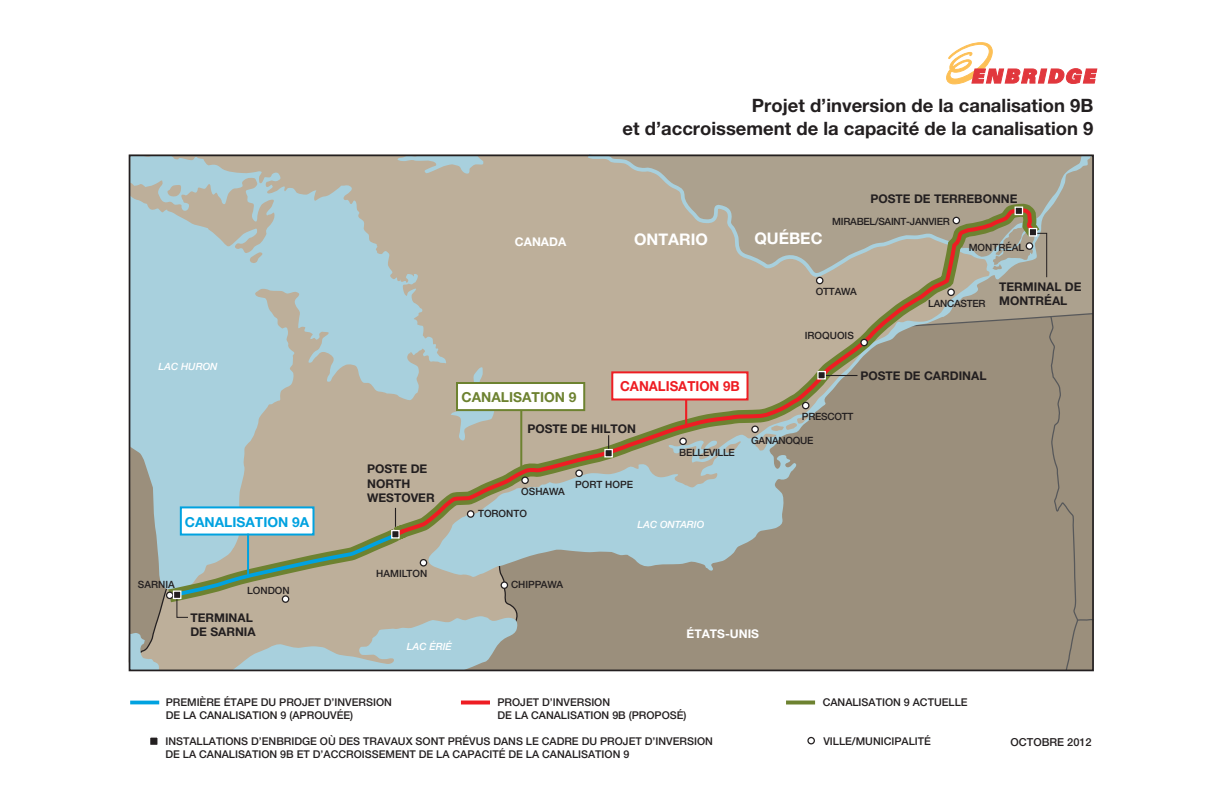
<style>
.page{position:relative;width:1224px;height:792px;background:#fff}
.page>*{position:absolute;margin:0;border:0;box-sizing:border-box;transform-origin:0 0}
.t1{font:700 18.4px/22.1px "Helvetica Neue";color:#231f20;text-align:right}
.t2{font:700 16px "Helvetica Neue";color:#fff}
.t3{font:700 13.8px "Helvetica Neue";color:#00a2e0}
.t4{font:700 13.8px "Helvetica Neue";color:#ee1d23;scale:.96 1}
.t5{font:700 13.8px "Helvetica Neue";color:#6d8230}
.t6{font:700 12px/14.4px "Helvetica Neue";color:#231f20}
.t7{font:700 12px "Helvetica Neue";color:#fff}
.t8{font:500 11px "Helvetica Neue";color:#231f20}
.t9{font:500 10.7px/12.9px "Helvetica Neue";color:#231f20}
.t10{font:500 10px "Helvetica Neue";letter-spacing:-.025em;color:#231f20}
.t11{font:500 10px "Helvetica Neue";color:#231f20}
.t12{font:italic 500 10px "Helvetica Neue";color:#fff}
</style>
<div class="page">
<div style="left:528px;top:578px;width:375px;height:90px;background:#9b8f7c"></div>
<div style="left:903px;top:578px;width:188px;height:90px;background:#9b8f7c"></div>
<svg style="left:447px;top:158px;width:644px;height:420px;background:#a29886"></svg>
<svg style="left:132px;top:158px;width:315px;height:208px;background:#acc8cd"></svg>
<svg style="left:946px;top:42px;width:151px;height:42px"></svg>
<svg style="left:583px;top:154px;width:384px;height:40px;background:#a99f8e"></svg>
<svg style="left:396px;top:158px;width:88px;height:16px"></svg>
<svg style="left:378px;top:194px;width:669px;height:359px;background:#a9a89b"></svg>
<svg style="left:390px;top:205px;width:648px;height:335px;background:#aea694"></svg>
<div style="left:861px;top:339px;width:6px;height:7px;background:#fff;border-radius:50%"></div>
<div style="left:860px;top:339px;width:8px;height:7px;border:1px solid #231f20;border-radius:50%"></div>
<svg style="left:132px;top:178px;width:143px;height:86px;background:#afc3c3"></svg>
<svg style="left:992px;top:224px;width:56px;height:54px;background:#a5a698"></svg>
<div style="left:1029px;top:228px;width:8px;height:9px;background:#231f20;border:1px solid #fff"></div>
<svg style="left:461px;top:701px;width:29px;height:4px"></svg>
<svg style="left:786px;top:701px;width:29px;height:4px"></svg>
<hr style="left:130px;top:701px;width:29px;height:3px;background:#00a2e0">
<div style="left:149px;top:736px;width:10px;height:10px;background:#231f20;border:2px solid #fff"></div>
<hr style="left:685px;top:398px;width:2px;height:30px;background:#ee1d23">
<div style="left:456px;top:382px;width:129px;height:29px;background:#fff;border:2px solid #6d8230"></div>
<div style="left:611px;top:371px;width:138px;height:29px;background:#fff;border:2px solid #ee1d23"></div>
<div style="left:521px;top:477px;width:8px;height:7px;border:1px solid #231f20;border-radius:50%"></div>
<svg style="left:576px;top:470px;width:6px;height:5px"></svg>
<div style="left:575px;top:470px;width:8px;height:7px;border:1px solid #231f20;border-radius:50%"></div>
<svg style="left:680px;top:438px;width:6px;height:5px"></svg>
<div style="left:679px;top:438px;width:8px;height:7px;border:1px solid #231f20;border-radius:50%"></div>
<svg style="left:752px;top:414px;width:57px;height:38px;background:#a8a79a"></svg>
<div style="left:751px;top:426px;width:8px;height:7px;border:1px solid #231f20;border-radius:50%"></div>
<svg style="left:948px;top:289px;width:6px;height:5px"></svg>
<div style="left:947px;top:289px;width:8px;height:7px;border:1px solid #231f20;border-radius:50%"></div>
<div style="left:953px;top:217px;width:6px;height:7px;background:#fff;border-radius:50%"></div>
<div style="left:953px;top:217px;width:7px;height:7px;border:1px solid #231f20;border-radius:50%"></div>
<div style="left:803px;top:402px;width:6px;height:7px;background:#fff;border-radius:50%"></div>
<div style="left:802px;top:402px;width:8px;height:7px;border:1px solid #231f20;border-radius:50%"></div>
<div style="left:817px;top:277px;width:6px;height:7px;background:#fff;border-radius:50%"></div>
<div style="left:816px;top:277px;width:8px;height:7px;border:1px solid #231f20;border-radius:50%"></div>
<svg style="left:129px;top:366px;width:399px;height:304px;background:#b0b6ac"></svg>
<svg style="left:608px;top:435px;width:1px;height:14px"></svg>
<hr style="left:826px;top:375px;width:32px;height:1px;background:#231f20">
<div style="left:817px;top:371px;width:9px;height:9px;background:#231f20;border:1px solid #fff"></div>
<div style="left:1015px;top:207px;width:8px;height:8px;background:#231f20;border:1px solid #fff"></div>
<div style="left:807px;top:737px;width:8px;height:7px;border:1px solid #231f20;border-radius:50%"></div>
<div style="left:604px;top:449px;width:9px;height:9px;background:#231f20;border:1px solid #fff"></div>
<h1 class="t1" style="left:623px;top:94px;width:472px">Projet d’inversion de la canalisation 9B<br>et d’accroissement de la capacité de la canalisation 9</h1>
<p class="t6" style="left:870px;top:191px;width:149px">POSTE DE TERREBONNE</p>
<p class="t12" style="left:158px;top:361px;width:61px">LAC HURON</p>
<p class="t3" style="left:185px;top:513px;width:126px">CANALISATION 9A</p>
<p class="t10" style="left:138px;top:578px;width:38px">SARNIA</p>
<p class="t10" style="left:247px;top:584px;width:44px">LONDON</p>
<p class="t6" style="left:190px;top:610px;width:67px">TERMINAL<br>DE SARNIA</p>
<p class="t6" style="left:367px;top:462px;width:69px">POSTE DE<br>NORTH<br>WESTOVER</p>
<p class="t7" style="left:515px;top:234px;width:53px">CANADA</p>
<p class="t5" style="left:462px;top:388px;width:116px">CANALISATION 9</p>
<h2 class="t2" style="left:634px;top:229px;width:75px">ONTARIO</h2>
<h2 class="t2" style="left:754px;top:228px;width:70px">QUÉBEC</h2>
<p class="t10" style="left:832px;top:215px;width:119px">MIRABEL/SAINT-JANVIER</p>
<p class="t11" style="left:969px;top:241px;width:57px">MONTRÉAL</p>
<p class="t4" style="left:620px;top:378px;width:126px">CANALISATION 9B</p>
<p class="t10" style="left:816px;top:285px;width:43px">OTTAWA</p>
<p class="t11" style="left:805px;top:330px;width:51px">IROQUOIS</p>
<p class="t10" style="left:928px;top:297px;width:59px">LANCASTER</p>
<p class="t6" style="left:860px;top:368px;width:128px">POSTE DE CARDINAL</p>
<p class="t10" style="left:802px;top:410px;width:53px">PRESCOTT</p>
<p class="t6" style="left:999px;top:279px;width:84px">TERMINAL DE<br>MONTRÉAL</p>
<p class="t6" style="left:528px;top:421px;width:110px">POSTE DE HILTON</p>
<p class="t10" style="left:521px;top:485px;width:45px">OSHAWA</p>
<p class="t11" style="left:478px;top:508px;width:50px">TORONTO</p>
<p class="t11" style="left:575px;top:478px;width:59px">PORT HOPE</p>
<p class="t10" style="left:679px;top:446px;width:57px">BELLEVILLE</p>
<p class="t12" style="left:637px;top:519px;width:68px">LAC ONTARIO</p>
<p class="t10" style="left:751px;top:434px;width:64px">GANANOQUE</p>
<p class="t11" style="left:376px;top:568px;width:53px">HAMILTON</p>
<p class="t12" style="left:407px;top:641px;width:47px">LAC ÉRIÉ</p>
<p class="t11" style="left:511px;top:579px;width:54px">CHIPPAWA</p>
<p class="t7" style="left:687px;top:626px;width:74px">ÉTATS-UNIS</p>
<p class="t9" style="left:166px;top:696px;width:228px">PREMIÈRE ÉTAPE DU PROJET D’INVERSION</p>
<p class="t9" style="left:823px;top:696px;width:146px">CANALISATION 9 ACTUELLE</p>
<p class="t9" style="left:166px;top:709px;width:189px">DE LA CANALISATION 9 (APROUVÉE)</p>
<p class="t9" style="left:165px;top:735px;width:549px">INSTALLATIONS D’ENBRIDGE OÙ DES TRAVAUX SONT PRÉVUS DANS LE CADRE DU PROJET D’INVERSION</p>
<p class="t8" style="left:1011px;top:735px;width:83px">OCTOBRE 2012</p>
<p class="t9" style="left:165px;top:747px;width:465px">DE LA CANALISATION 9B ET D’ACCROISSEMENT DE LA CAPACITÉ DE LA CANALISATION 9</p>
<p class="t9" style="left:497px;top:696px;width:191px">PROJET D’INVERSION<br>DE LA CANALISATION 9B (PROPOSÉ)</p>
<p class="t9" style="left:823px;top:735px;width:109px">VILLE/MUNICIPALITÉ</p>
</div>
